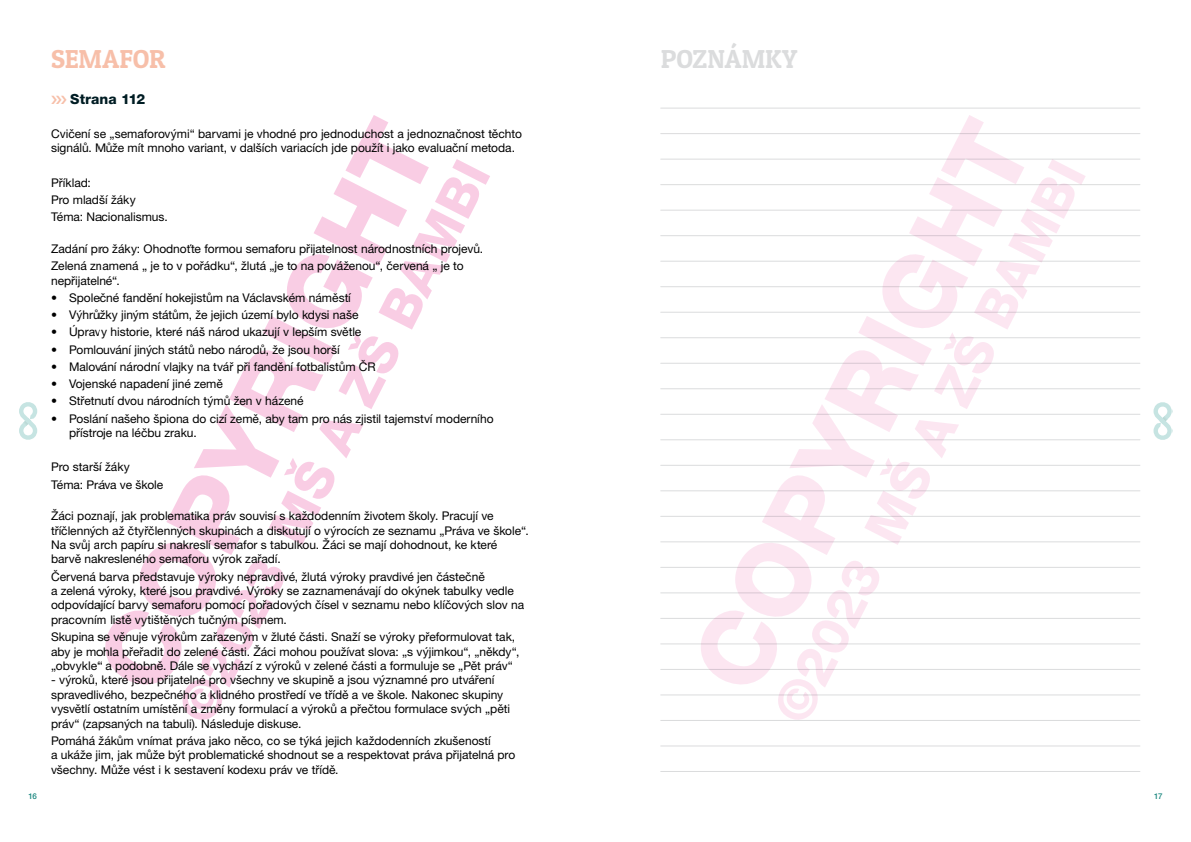
<style>
.page{position:relative;width:1191px;height:842px;background:#fff}
.page>*{position:absolute;margin:0;border:0;box-sizing:border-box;transform-origin:0 0}
.t1{font:26px "Patua One";letter-spacing:-.005em;color:#dbdcdd}
.t2{font:26px "Patua One";letter-spacing:-.01em;color:#f7bfa9}
.t3{font:800 14px "Helvetica Neue LT Pro";letter-spacing:.005em;color:#001d24}
.t4{font:12px/14.4px "Helvetica Neue LT Pro";letter-spacing:-.005em;color:#000}
.t5{font:500 8px "Helvetica Neue LT Pro";color:#1d8880}
</style>
<div class="page">
<svg style="left:19px;top:402px;width:18px;height:38px"></svg>
<svg style="left:1153px;top:402px;width:18px;height:38px"></svg>
<hr style="left:660px;top:108px;width:480px;height:1px;background:#dbdcdd">
<hr style="left:660px;top:133px;width:480px;height:1px;background:#dbdcdd">
<hr style="left:660px;top:159px;width:480px;height:1px;background:#dbdcdd">
<hr style="left:660px;top:184px;width:480px;height:1px;background:#dbdcdd">
<hr style="left:660px;top:210px;width:480px;height:1px;background:#dbdcdd">
<hr style="left:660px;top:235px;width:480px;height:1px;background:#dbdcdd">
<hr style="left:660px;top:261px;width:480px;height:1px;background:#dbdcdd">
<hr style="left:660px;top:286px;width:480px;height:1px;background:#dbdcdd">
<hr style="left:660px;top:312px;width:480px;height:1px;background:#dbdcdd">
<hr style="left:660px;top:337px;width:480px;height:1px;background:#dbdcdd">
<hr style="left:660px;top:363px;width:480px;height:1px;background:#dbdcdd">
<hr style="left:660px;top:388px;width:480px;height:1px;background:#dbdcdd">
<hr style="left:660px;top:414px;width:480px;height:1px;background:#dbdcdd">
<hr style="left:660px;top:439px;width:480px;height:1px;background:#dbdcdd">
<hr style="left:660px;top:465px;width:480px;height:1px;background:#dbdcdd">
<hr style="left:660px;top:490px;width:480px;height:1px;background:#dbdcdd">
<hr style="left:660px;top:516px;width:480px;height:1px;background:#dbdcdd">
<hr style="left:660px;top:541px;width:480px;height:1px;background:#dbdcdd">
<hr style="left:660px;top:567px;width:480px;height:1px;background:#dbdcdd">
<hr style="left:660px;top:592px;width:480px;height:1px;background:#dbdcdd">
<hr style="left:660px;top:618px;width:480px;height:1px;background:#dbdcdd">
<hr style="left:660px;top:643px;width:480px;height:1px;background:#dbdcdd">
<hr style="left:660px;top:669px;width:480px;height:1px;background:#dbdcdd">
<hr style="left:660px;top:694px;width:480px;height:1px;background:#dbdcdd">
<hr style="left:660px;top:720px;width:480px;height:1px;background:#dbdcdd">
<hr style="left:660px;top:746px;width:480px;height:1px;background:#dbdcdd">
<hr style="left:660px;top:771px;width:480px;height:1px;background:#dbdcdd">
<svg style="left:182px;top:159px;width:308px;height:561px"></svg>
<svg style="left:105px;top:115px;width:324px;height:574px"></svg>
<svg style="left:775px;top:159px;width:310px;height:561px"></svg>
<svg style="left:695px;top:115px;width:329px;height:574px"></svg>
<h1 class="t2" style="left:51px;top:43px;width:116px">SEMAFOR</h1>
<h1 class="t1" style="left:660px;top:43px;width:138px">POZNÁMKY</h1>
<p class="t3" style="left:70px;top:90px;width:77px">Strana 112</p>
<p class="t4" style="left:51px;top:126px;width:472px">Cvičení se „semaforovými“ barvami je vhodné pro jednoduchost a jednoznačnost těchto signálů. Může mít mnoho variant, v dalších variacích jde použít i jako evaluační metoda.</p>
<p class="t4" style="left:51px;top:174px;width:118px;line-height:17.2px">Příklad:<br>Pro mladší žáky<br>Téma: Nacionalismus.</p>
<p class="t4" style="left:51px;top:240px;width:434px;line-height:17.2px">Zadání pro žáky: Ohodnoťte formou semaforu přijatelnost národnostních projevů.<br>Zelená znamená „ je to v pořádku“, žlutá „je to na pováženou“, červená „ je to</p>
<p class="t4" style="left:51px;top:273px;width:70px">nepřijatelné“.</p>
<p class="t4" style="left:51px;top:290px;width:301px">• Společné fandění hokejistům na Václavském náměstí</p>
<p class="t4" style="left:51px;top:307px;width:309px">• Výhrůžky jiným státům, že jejich území bylo kdysi naše</p>
<p class="t4" style="left:51px;top:325px;width:312px">• Úpravy historie, které náš národ ukazují v lepším světle</p>
<p class="t4" style="left:51px;top:342px;width:290px">• Pomlouvání jiných států nebo národů, že jsou horší</p>
<p class="t4" style="left:51px;top:359px;width:326px">• Malování národní vlajky na tvář při fandění fotbalistům ČR</p>
<p class="t4" style="left:51px;top:376px;width:173px">• Vojenské napadení jiné země</p>
<p class="t4" style="left:51px;top:394px;width:254px">• Střetnutí dvou národních týmů žen v házené</p>
<p class="t4" style="left:69px;top:411px;width:426px;text-indent:-18px">• Poslání našeho špiona do cizí země, aby tam pro nás zjistil tajemství moderního přístroje na léčbu zraku.</p>
<p class="t4" style="left:51px;top:458px;width:114px;line-height:17.2px">Pro starší žáky<br>Téma: Práva ve škole</p>
<p class="t4" style="left:51px;top:509px;width:479px">Žáci poznají, jak problematika práv souvisí s každodenním životem školy. Pracují ve tříčlenných až čtyřčlenných skupinách a diskutují o výrocích ze seznamu „Práva ve škole“.<br>Na svůj arch papíru si nakreslí semafor s tabulkou. Žáci se mají dohodnout, ke které barvě nakresleného semaforu výrok zařadí.</p>
<p class="t4" style="left:51px;top:569px;width:475px">Červená barva představuje výroky nepravdivé, žlutá výroky pravdivé jen částečně<br>a zelená výroky, které jsou pravdivé. Výroky se zaznamenávají do okýnek tabulky vedle odpovídající barvy semaforu pomocí pořadových čísel v seznamu nebo klíčových slov na pracovním listě vytištěných tučným písmem.</p>
<p class="t4" style="left:51px;top:629px;width:470px">Skupina se věnuje výrokům zařazeným v žluté části. Snaží se výroky přeformulovat tak, aby je mohla přeřadit do zelené části. Žáci mohou používat slova: „s výjimkou“, „někdy“, „obvykle“ a podobně. Dále se vychází z výroků v zelené části a formuluje se „Pět práv“</p>
<p class="t4" style="left:51px;top:673px;width:460px">- výroků, které jsou přijatelné pro všechny ve skupině a jsou významné pro utváření spravedlivého, bezpečného a klidného prostředí ve třídě a ve škole. Nakonec skupiny vysvětlí ostatním umístění a změny formulací a výroků a přečtou formulace svých „pěti práv“ (zapsaných na tabuli). Následuje diskuse.</p>
<p class="t4" style="left:51px;top:733px;width:466px">Pomáhá žákům vnímat práva jako něco, co se týká jejich každodenních zkušeností<br>a ukáže jim, jak může být problematické shodnout se a respektovat práva přijatelná pro všechny. Může vést i k sestavení kodexu práv ve třídě.</p>
<p class="t5" style="left:28px;top:792px;width:10px">16</p>
<p class="t5" style="left:1154px;top:792px;width:10px">17</p>
</div>
